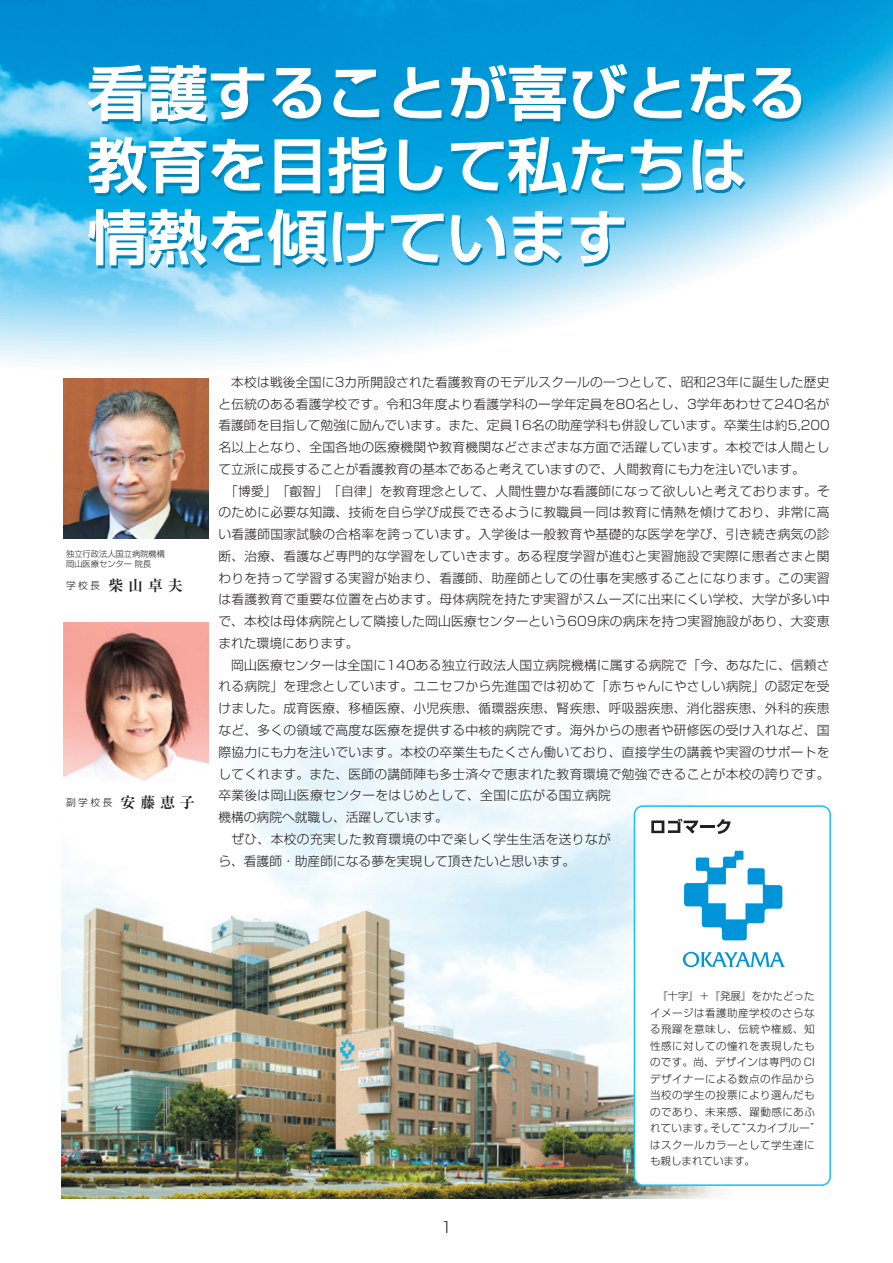
<style>
.page{position:relative;width:893px;height:1263px;background:#fff}
.page>*{position:absolute;margin:0;border:0;box-sizing:border-box;transform-origin:0 0}
.t1{font:500 58.8px/72px "Shin Go Pro";color:#fff}
.t2{font:700 15px "Ryumin Pro";color:#231f20}
.t3{font:300 15px "Shin Go Pro";color:#231f20}
.t4{font:300 12.75px/21.8px "Shin Go Pro";letter-spacing:.02em;color:#231f20}
.t5{font:300 10.5px/16.5px "Shin Go Pro";letter-spacing:.05em;color:#231f20}
.t6{font:300 9.75px "Shin Go Pro";color:#231f20}
.t7{font:300 8.25px/9.9px "Shin Go Pro";color:#231f20}
.s1{font-family:"Shin Go Pro";font-weight:300;font-size:9.75px}
.s2{font-family:"Ryumin Pro";font-weight:700;font-size:15px}
</style>
<div class="page">
<img style="left:0;top:0;width:893px;height:445px">
<img style="left:61px;top:697px;width:659px;height:501px">
<img style="left:64px;top:379px;width:144px;height:159px">
<img style="left:64px;top:622px;width:144px;height:159px">
<div style="left:634px;top:806px;width:196px;height:379px;background:#fff;border-radius:9px"></div>
<div style="left:634px;top:805px;width:197px;height:381px;border:2px solid #15c0f2;border-radius:9px"></div>
<svg style="left:683px;top:952px;width:102px;height:15px"></svg>
<svg style="left:684px;top:851px;width:98px;height:89px"></svg>
<svg style="left:651px;top:819px;width:47px;height:15px"></svg>
<hr style="left:700px;top:825px;width:14px;height:3px;background:#231f20">
<svg style="left:717px;top:819px;width:14px;height:15px"></svg>
<svg style="left:88px;top:65px;width:178px;height:59px;background:#50b8e2"></svg>
<svg style="left:272px;top:68px;width:51px;height:54px;background:#1fa0d8"></svg>
<svg style="left:334px;top:70px;width:47px;height:50px;background:#189ed8"></svg>
<svg style="left:394px;top:67px;width:49px;height:54px;background:#179fd8"></svg>
<svg style="left:450px;top:64px;width:233px;height:60px;background:#1ea3da"></svg>
<svg style="left:691px;top:67px;width:112px;height:55px;background:#1fa8dd"></svg>
<svg style="left:88px;top:137px;width:177px;height:59px;background:#27addf"></svg>
<svg style="left:275px;top:139px;width:47px;height:57px;background:#28abdd"></svg>
<svg style="left:328px;top:137px;width:60px;height:59px;background:#2aacdd"></svg>
<svg style="left:399px;top:140px;width:45px;height:54px;background:#13a8de"></svg>
<svg style="left:451px;top:137px;width:174px;height:59px;background:#1eade0"></svg>
<svg style="left:631px;top:139px;width:52px;height:54px;background:#32b5e4"></svg>
<svg style="left:693px;top:139px;width:53px;height:54px;background:#50bee7"></svg>
<svg style="left:88px;top:209px;width:297px;height:60px;background:#4dbee7"></svg>
<svg style="left:391px;top:214px;width:54px;height:52px;background:#4dbfea"></svg>
<svg style="left:451px;top:215px;width:55px;height:50px;background:#5bc4ec"></svg>
<svg style="left:513px;top:211px;width:50px;height:55px;background:#6ec8eb"></svg>
<svg style="left:571px;top:211px;width:55px;height:56px;background:#86d1f0"></svg>
<h1 class="t1" style="left:88px;top:50px;width:722px">看護することが喜びとなる教育を目指して私たちは情熱を傾けています</h1>
<p class="t7" style="left:66px;top:548px;width:101px">独立行政法人国立病院機構岡山医療センター 院長</p>
<p class="t2" style="left:66px;top:573px;width:118px"><span class="s1">学校長</span> 柴山卓夫</p>
<p class="t6" style="left:66px;top:794px;width:130px">副学校長 <span class="s2">安藤恵子</span></p>
<p class="t4" style="left:218px;top:370px;width:613px">　本校は戦後全国に3カ所開設された看護教育のモデルスクールの一つとして、昭和23年に誕生した歴史と伝統のある看護学校です。令和3年度より看護学科のー学年定員を80名とし、3学年あわせて240名が看護師を目指して勉強に励んでいます。また、定員16名の助産学科も併設しています。卒業生は約5,200名以上となり、全国各地の医療機関や教育機関などさまざまな方面で活躍しています。本校では人間として立派に成長することが看護教育の基本であると考えていますので、人間教育にも力を注いでいます。<br>　「博愛」「叡智」「自律」を教育理念として、人間性豊かな看護師になって欲しいと考えております。そのために必要な知識、技術を自ら学び成長できるように教職員一同は教育に情熱を傾けており、非常に高い看護師国家試験の合格率を誇っています。入学後は一般教育や基礎的な医学を学び、引き続き病気の診断、治療、看護など専門的な学習をしていきます。ある程度学習が進むと実習施設で実際に患者さまと関わりを持って学習する実習が始まり、看護師、助産師としての仕事を実感することになります。この実習は看護教育で重要な位置を占めます。母体病院を持たず実習がスムーズに出来にくい学校、大学が多い中で、本校は母体病院として隣接した岡山医療センターという609床の病床を持つ実習施設があり、大変恵まれた環境にあります。<br>　岡山医療センターは全国に140ある独立行政法人国立病院機構に属する病院で「今、あなたに、信頼される病院」を理念としています。ユニセフから先進国では初めて「赤ちゃんにやさしい病院」の認定を受けました。成育医療、移植医療、小児疾患、循環器疾患、腎疾患、呼吸器疾患、消化器疾患、外科的疾患など、多くの領域で高度な医療を提供する中核的病院です。海外からの患者や研修医の受け入れなど、国際協力にも力を注いでいます。本校の卒業生もたくさん働いており、直接学生の講義や実習のサポートをしてくれます。また、医師の講師陣も多士済々で恵まれた教育環境で勉強できることが本校の誇りです。卒業後は岡山医療センターをはじめとして、全国に広がる国立病院<br>機構の病院へ就職し、活躍しています。<br>　ぜひ、本校の充実した教育環境の中で楽しく学生生活を送りなが<br>ら、看護師・助産師になる夢を実現して頂きたいと思います。</p>
<p class="t3" style="left:441px;top:1215px;width:13px">1</p>
<p class="t5" style="left:650px;top:987px;width:173px;text-indent:7px">『十字』＋『発展』をかたどったイメージは看護助産学校のさらなる飛躍を意味し、伝統や権威、知性感に対しての憧れを表現したものです。尚、デザインは専門の CIデザイナーによる数点の作品から当校の学生の投票により選んだものであり、未来感、躍動感にあふれています。そして“スカイブルー”はスクールカラーとして学生達にも親しまれています。</p>
</div>
